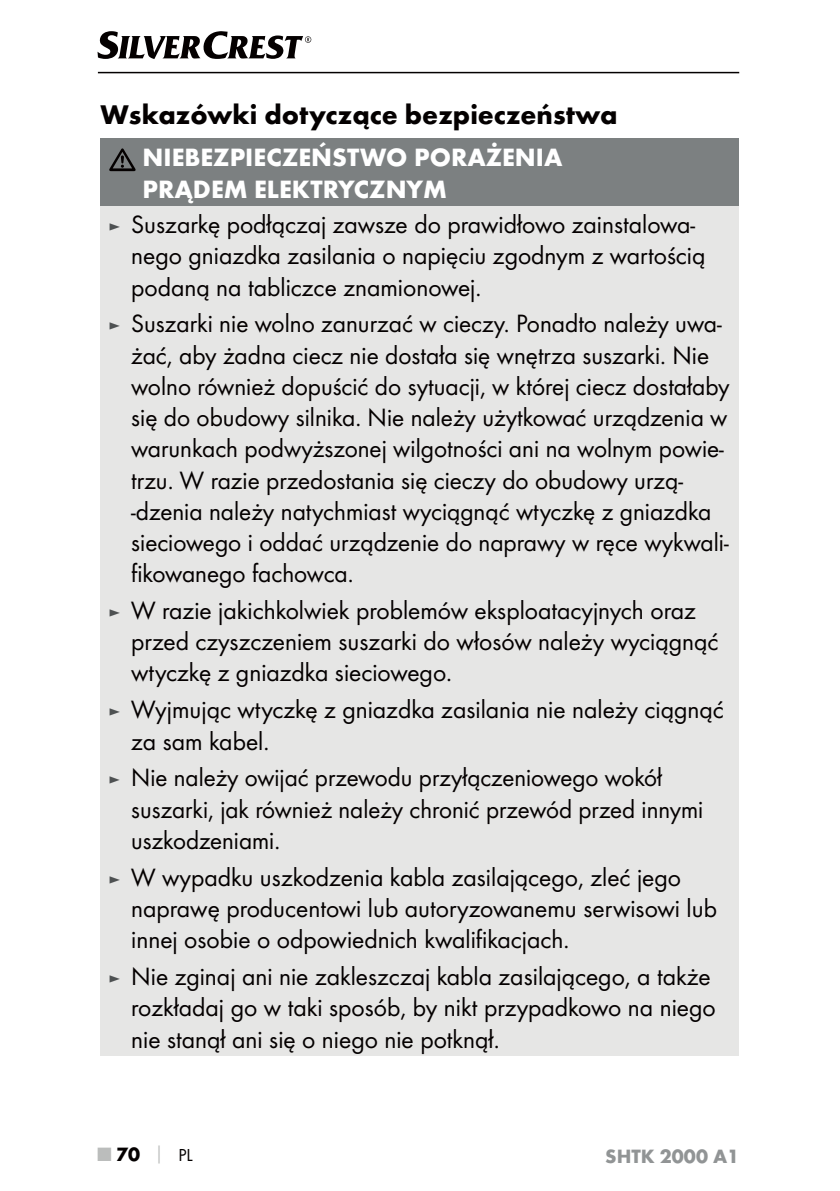
<style>
.page{position:relative;width:840px;height:1191px;background:#fff}
.page>*{position:absolute;margin:0;border:0;box-sizing:border-box;transform-origin:0 0}
.t1{font:700 28px "Futura";color:#040000}
.t2{font:26px/31.2px "Futura Boo";color:#040000}
.t3{font:700 26px/31.2px "Futura";color:#fff}
.t4{font:700 20px "Futura";color:#919495}
.t5{font:700 20px "Futura";color:#040000}
.s1{font-size:18px;color:#4e5152}
.s2{color:#bbbdbc}
.s3{font-size:18px;color:#bbbdbc}
.s4{font-family:"Futura Boo";font-weight:400;font-size:18px}
</style>
<div class="page">
<hr style="left:98px;top:72px;width:640px;height:1px;background:#040000">
<svg style="left:97px;top:31px;width:214px;height:28px"></svg>
<div style="left:100px;top:138px;width:638px;height:68px;background:#7c8081"></div>
<div style="left:100px;top:206px;width:638px;height:849px;background:#e6e6e5"></div>
<svg style="left:109px;top:148px;width:26px;height:23px"></svg>
<p class="t1" style="left:100px;top:104px;width:518px">Wskazówki dotyczące bezpieczeństwa</p>
<p class="t3" style="left:142px;top:144px;width:421px">NIEBEZPIECZEŃSTWO PORAŻENIA<br>PRĄDEM ELEKTRYCZNYM</p>
<p class="t2" style="left:131px;top:210px;width:575px;text-indent:-23px"><span class="s1">►</span> Suszarkę podłączaj zawsze do prawidłowo zainstalowa&shy;nego gniazdka zasilania o napięciu zgodnym z wartością podaną na tabliczce znamionowej.</p>
<p class="t2" style="left:131px;top:309px;width:599px;text-indent:-23px"><span class="s1">►</span> Suszarki nie wolno zanurzać w cieczy. Ponadto należy uwa&shy;żać, aby żadna ciecz nie dostała się wnętrza suszarki. Nie wolno również dopuścić do sytuacji, w której ciecz dostałaby się do obudowy silnika. Nie należy użytkować urządzenia w warunkach podwyższonej wilgotności ani na wolnym powie&shy;trzu. W razie przedostania się cieczy do obudowy urzą--dzenia należy natychmiast wyciągnąć wtyczkę z gniazdka sieciowego i oddać urządzenie do naprawy w ręce wykwali&shy;fikowanego fachowca.</p>
<p class="t2" style="left:131px;top:596px;width:588px;text-indent:-23px"><span class="s1">►</span> W razie jakichkolwiek problemów eksploatacyjnych oraz przed czyszczeniem suszarki do włosów należy wyciągnąć wtyczkę z gniazdka sieciowego.</p>
<p class="t2" style="left:131px;top:695px;width:594px;text-indent:-23px"><span class="s1">►</span> Wyjmując wtyczkę z gniazdka zasilania nie należy ciągnąć za sam kabel.</p>
<p class="t2" style="left:131px;top:763px;width:573px;text-indent:-23px"><span class="s1">►</span> Nie należy owijać przewodu przyłączeniowego wokół suszarki, jak również należy chronić przewód przed innymi uszkodzeniami.</p>
<p class="t2" style="left:131px;top:863px;width:587px;text-indent:-23px"><span class="s1">►</span> W wypadku uszkodzenia kabla zasilającego, zleć jego naprawę producentowi lub autoryzowanemu serwisowi lub innej osobie o odpowiednich kwalifikacjach.</p>
<p class="t2" style="left:131px;top:962px;width:585px;text-indent:-23px"><span class="s1">►</span> Nie zginaj ani nie zakleszczaj kabla zasilającego, a także rozkładaj go w taki sposób, by nikt przypadkowo na niego nie stanął ani się o niego nie potknął.</p>
<p class="t5" style="left:98px;top:1146px;width:96px"><span class="s2">■</span> 70 <span class="s3">│</span> <span class="s4">PL</span></p>
<p class="t4" style="left:605px;top:1148px;width:135px">SHTK 2000 A1</p>
</div>
